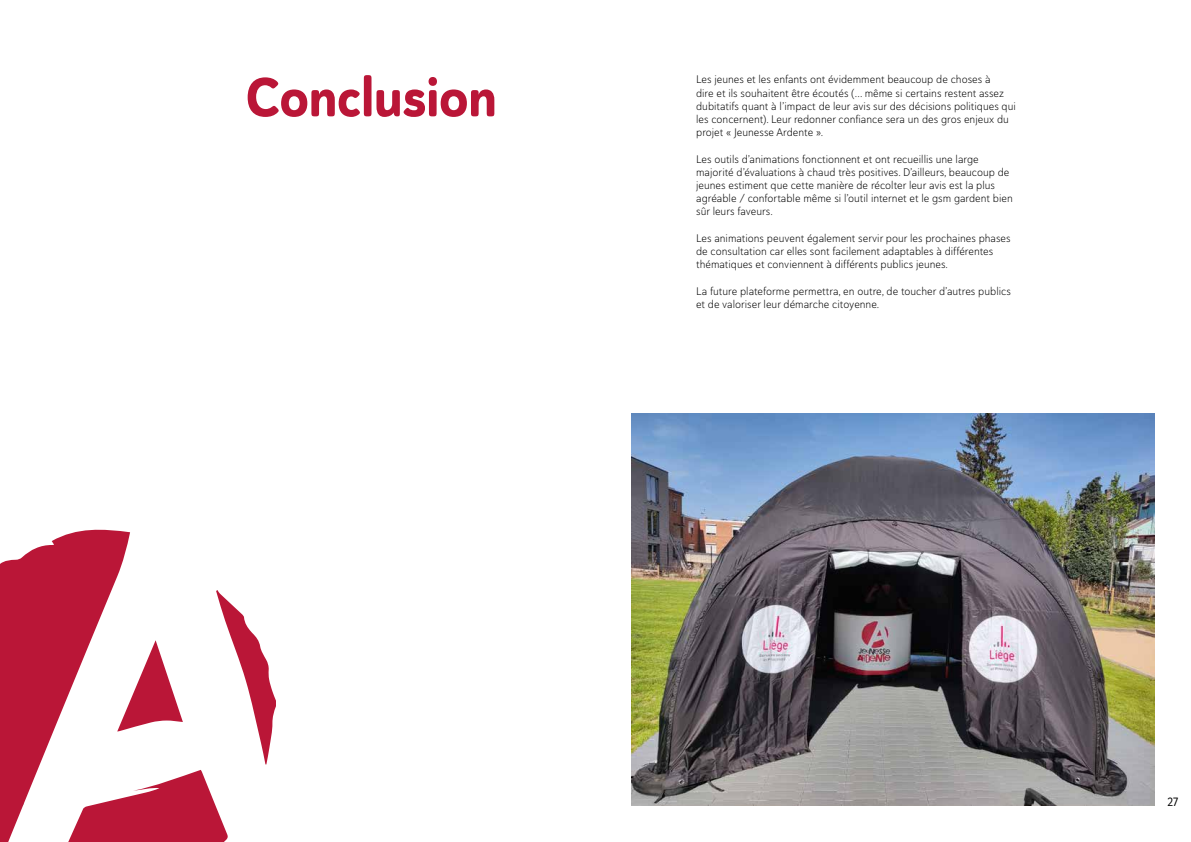
<style>
.page{position:relative;width:1191px;height:842px;background:#fff}
.page>*{position:absolute;margin:0;border:0;box-sizing:border-box;transform-origin:0 0}
.t1{font:55px "Haboro Soft Con Ex B";color:#ba1637}
.t2{font:12px "Haboro Soft Con Reg";color:#000}
.t3{font:11px/13.2px "Haboro Soft Nor Lig";color:#000}
</style>
<div class="page">
<svg style="left:216px;top:590px;width:60px;height:174px"></svg>
<svg style="left:0;top:529px;width:130px;height:313px;fill:#ba1637"></svg>
<svg style="left:52px;top:770px;width:176px;height:72px"></svg>
<svg style="left:117px;top:640px;width:66px;height:91px"></svg>
<img style="left:631px;top:413px;width:524px;height:393px">
<h1 class="t1" style="left:246px;top:61px;width:252px">Conclusion</h1>
<p class="t3" style="left:696px;top:73px;width:321px">Les jeunes et les enfants ont évidemment beaucoup de choses à<br>dire et ils souhaitent être écoutés (… même si certains restent assez dubitatifs quant à l’impact de leur avis sur des décisions politiques qui les concernent). Leur redonner confiance sera un des gros enjeux du projet « Jeunesse Ardente ».</p>
<p class="t3" style="left:696px;top:152px;width:318px">Les outils d’animations fonctionnent et ont recueillis une large majorité d’évaluations à chaud très positives. D’ailleurs, beaucoup de jeunes estiment que cette manière de récolter leur avis est la plus agréable / confortable même si l’outil internet et le gsm gardent bien sûr leurs faveurs.</p>
<p class="t3" style="left:696px;top:231px;width:316px">Les animations peuvent également servir pour les prochaines phases de consultation car elles sont facilement adaptables à différentes thématiques et conviennent à différents publics jeunes.</p>
<p class="t3" style="left:696px;top:284px;width:316px">La future plateforme permettra, en outre, de toucher d’autres publics et de valoriser leur démarche citoyenne.</p>
<p class="t2" style="left:1167px;top:794px;width:12px">27</p>
</div>
